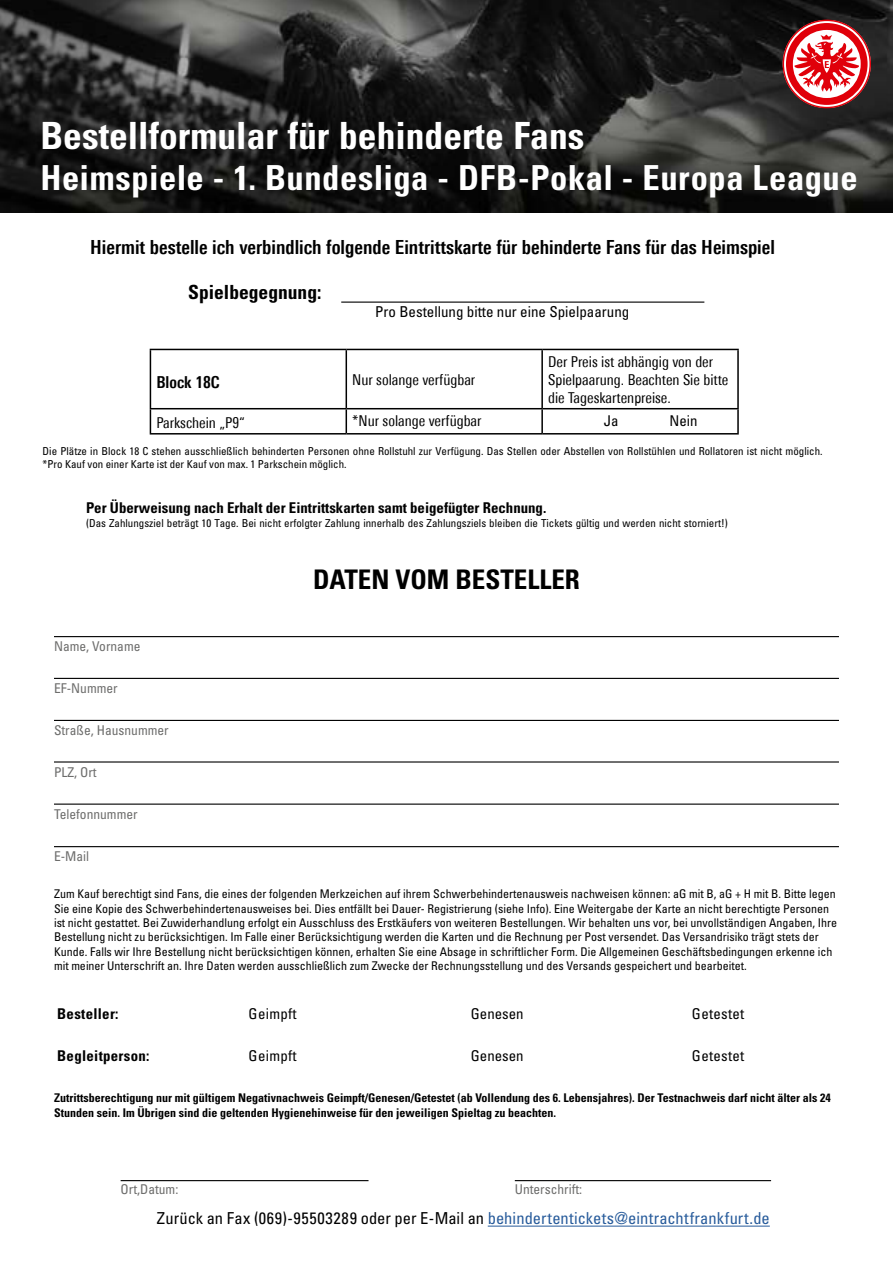
<style>
.page{position:relative;width:893px;height:1263px;background:#fff}
.page>*{position:absolute;margin:0;border:0;box-sizing:border-box;transform-origin:0 0}
.t1{font:700 condensed 37.5px "Univers";color:#fff}
.t2{font:700 condensed 34.5px "Univers";letter-spacing:.015em;color:#fff}
.t3{font:700 condensed 27px "Univers";color:#000}
.t4{font:700 condensed 19.5px "Univers Next Pro";color:#000}
.t5{font:700 condensed 19.5px "Univers";color:#000}
.t6{font:condensed 16.5px "Univers";letter-spacing:.005em;color:#000}
.t7{font:700 condensed 16.5px "Univers Next Pro";color:#000}
.t8{font:condensed 15px/18px "Univers Next Pro";color:#000}
.t9{font:condensed 15px "Univers";color:#000}
.t10{font:700 condensed 14.85px "Univers";color:#000}
.t11{font:condensed 14.85px "Univers";letter-spacing:.02em;color:#000}
.t12{font:700 condensed 14.85px "Univers";letter-spacing:.02em;color:#000}
.t13{font:condensed 14.85px "Univers";color:#000}
.t14{font:condensed 13.5px "Univers";color:#6d6d6c}
.t15{font:condensed 12px/14.4px "Univers";color:#000}
.t16{font:700 condensed 12px/14.4px "Univers";color:#000}
.t17{font:condensed 10.95px/13.2px "Univers";color:#000}
.s1{color:#275b9b}
</style>
<div class="page">
<img style="left:0;top:0;width:893px;height:213px">
<svg style="left:783px;top:20px;width:88px;height:88px"></svg>
<hr style="left:488px;top:1226px;width:282px;height:1px;background:#275b9b">
<hr style="left:341px;top:302px;width:363px;height:1px;background:#000">
<hr style="left:150px;top:349px;width:196px;height:1px;background:#000">
<hr style="left:150px;top:350px;width:1px;height:58px;background:#000">
<hr style="left:346px;top:349px;width:196px;height:1px;background:#000">
<hr style="left:346px;top:350px;width:1px;height:58px;background:#000">
<hr style="left:542px;top:349px;width:197px;height:1px;background:#000">
<hr style="left:541px;top:350px;width:2px;height:58px;background:#000">
<hr style="left:737px;top:350px;width:2px;height:58px;background:#000">
<hr style="left:150px;top:408px;width:196px;height:1px;background:#000">
<svg style="left:150px;top:409px;width:1px;height:24px"></svg>
<hr style="left:346px;top:408px;width:196px;height:1px;background:#000">
<svg style="left:346px;top:409px;width:1px;height:24px"></svg>
<hr style="left:542px;top:408px;width:197px;height:1px;background:#000">
<hr style="left:541px;top:409px;width:2px;height:24px;background:#000">
<hr style="left:737px;top:409px;width:2px;height:24px;background:#000">
<hr style="left:150px;top:433px;width:196px;height:1px;background:#000">
<hr style="left:346px;top:433px;width:196px;height:1px;background:#000">
<hr style="left:542px;top:433px;width:197px;height:1px;background:#000">
<hr style="left:54px;top:636px;width:785px;height:1px;background:#000">
<hr style="left:54px;top:678px;width:785px;height:1px;background:#000">
<hr style="left:54px;top:720px;width:785px;height:1px;background:#000">
<hr style="left:54px;top:761px;width:785px;height:1px;background:#000">
<hr style="left:54px;top:803px;width:785px;height:2px;background:#000">
<hr style="left:54px;top:846px;width:785px;height:1px;background:#000">
<hr style="left:121px;top:1180px;width:248px;height:1px;background:#000">
<hr style="left:515px;top:1180px;width:256px;height:1px;background:#000">
<h1 class="t1" style="left:40px;top:113px;width:546px">Bestellformular für behinderte Fans</h1>
<h2 class="t2" style="left:40px;top:157px;width:819px">Heimspiele - 1. Bundesliga - DFB-Pokal - Europa League</h2>
<h3 class="t4" style="left:90px;top:240px;width:684px">!"#$%"&amp; '#(&amp;#))# "*+ ,#$'"-.)"*+ /0)1#-.# 2"-&amp;$"&amp;&amp;(34$&amp;# /5$ '#+"-.#$&amp;# 64-( /5$ .4( !#"%(7"#)</h3>
<h3 class="t5" style="left:188px;top:280px;width:135px">Spielbegegnung:</h3>
<p class="t9" style="left:375px;top:302px;width:256px">Pro Bestellung bitte nur eine Spielpaarung</p>
<h3 class="t7" style="left:156px;top:372px;width:65px">Block 18C</h3>
<p class="t8" style="left:352px;top:370px;width:124px">Nur solange verfügbar</p>
<p class="t8" style="left:548px;top:352px;width:182px">Der Preis ist abhängig von der<br>Spielpaarung. Beachten Sie bitte die Tageskartenpreise.</p>
<p class="t8" style="left:156px;top:413px;width:90px">Parkschein „P9“</p>
<p class="t8" style="left:352px;top:411px;width:131px">*Nur solange verfügbar</p>
<p class="t11" style="left:604px;top:412px;width:16px">Ja</p>
<p class="t11" style="left:670px;top:412px;width:30px">Nein</p>
<p class="t17" style="left:43px;top:444px;width:781px">Die Plätze in Block 18 C stehen ausschließlich behinderten Personen ohne Rollstuhl zur Verfügung. Das Stellen oder Abstellen von Rollstühlen und Rollatoren ist nicht möglich. *Pro Kauf von einer Karte ist der Kauf von max. 1 Parkschein möglich.</p>
<p class="t10" style="left:86px;top:498px;width:462px">Per Überweisung nach Erhalt der Eintrittskarten samt beigefügter Rechnung.</p>
<p class="t17" style="left:86px;top:517px;width:643px">(Das Zahlungsziel beträgt 10 Tage. Bei nicht erfolgter Zahlung innerhalb des Zahlungsziels bleiben die Tickets gültig und werden nicht storniert!)</p>
<p class="t14" style="left:54px;top:637px;width:88px">Name, Vorname</p>
<p class="t14" style="left:54px;top:679px;width:65px">EF-Nummer</p>
<p class="t14" style="left:54px;top:721px;width:116px">Straße, Hausnummer</p>
<p class="t14" style="left:54px;top:763px;width:44px">PLZ, Ort</p>
<p class="t14" style="left:54px;top:805px;width:85px">Telefonnummer</p>
<p class="t14" style="left:54px;top:847px;width:37px">E-Mail</p>
<h3 class="t3" style="left:313px;top:563px;width:268px">DATEN VOM BESTELLER</h3>
<p class="t15" style="left:54px;top:886px;width:784px">Zum Kauf berechtigt sind Fans, die eines der folgenden Merkzeichen auf ihrem Schwerbehindertenausweis nachweisen können: aG mit B, aG + H mit B. Bitte legen Sie eine Kopie des Schwerbehindertenausweises bei. Dies entfällt bei Dauer- Registrierung (siehe Info). Eine Weitergabe der Karte an nicht berechtigte Personen ist nicht gestattet. Bei Zuwiderhandlung erfolgt ein Ausschluss des Erstkäufers von weiteren Bestellungen. Wir behalten uns vor, bei unvollständigen Angaben, Ihre Bestellung nicht zu berücksichtigen. Im Falle einer Berücksichtigung werden die Karten und die Rechnung per Post versendet. Das Versandrisiko trägt stets der Kunde. Falls wir Ihre Bestellung nicht berücksichtigen können, erhalten Sie eine Absage in schriftlicher Form. Die Allgemeinen Geschäftsbedingungen erkenne ich mit meiner Unterschrift an. Ihre Daten werden ausschließlich zum Zwecke der Rechnungsstellung und des Versands gespeichert und bearbeitet.</p>
<p class="t12" style="left:57px;top:1004px;width:63px">Besteller:</p>
<p class="t11" style="left:249px;top:1004px;width:49px">Geimpft</p>
<p class="t12" style="left:57px;top:1047px;width:94px">Begleitperson:</p>
<p class="t11" style="left:249px;top:1046px;width:49px">Geimpft</p>
<p class="t13" style="left:471px;top:1004px;width:54px">Genesen</p>
<p class="t13" style="left:471px;top:1046px;width:54px">Genesen</p>
<p class="t11" style="left:692px;top:1004px;width:54px">Getestet</p>
<p class="t11" style="left:692px;top:1046px;width:54px">Getestet</p>
<p class="t16" style="left:54px;top:1091px;width:778px">Zutrittsberechtigung nur mit gültigem Negativnachweis Geimpft/Genesen/Getestet (ab Vollendung des 6. Lebensjahres). Der Testnachweis darf nicht älter als 24<br>Stunden sein. Im Übrigen sind die geltenden Hygienehinweise für den jeweiligen Spieltag zu beachten.</p>
<p class="t14" style="left:121px;top:1181px;width:59px">Ort,Datum:</p>
<p class="t14" style="left:515px;top:1181px;width:69px">Unterschrift:</p>
<h3 class="t6" style="left:157px;top:1208px;width:614px">Zurück an Fax (069)-95503289 oder per E-Mail an <span class="s1">behindertentickets@eintrachtfrankfurt.de</span></h3>
</div>
